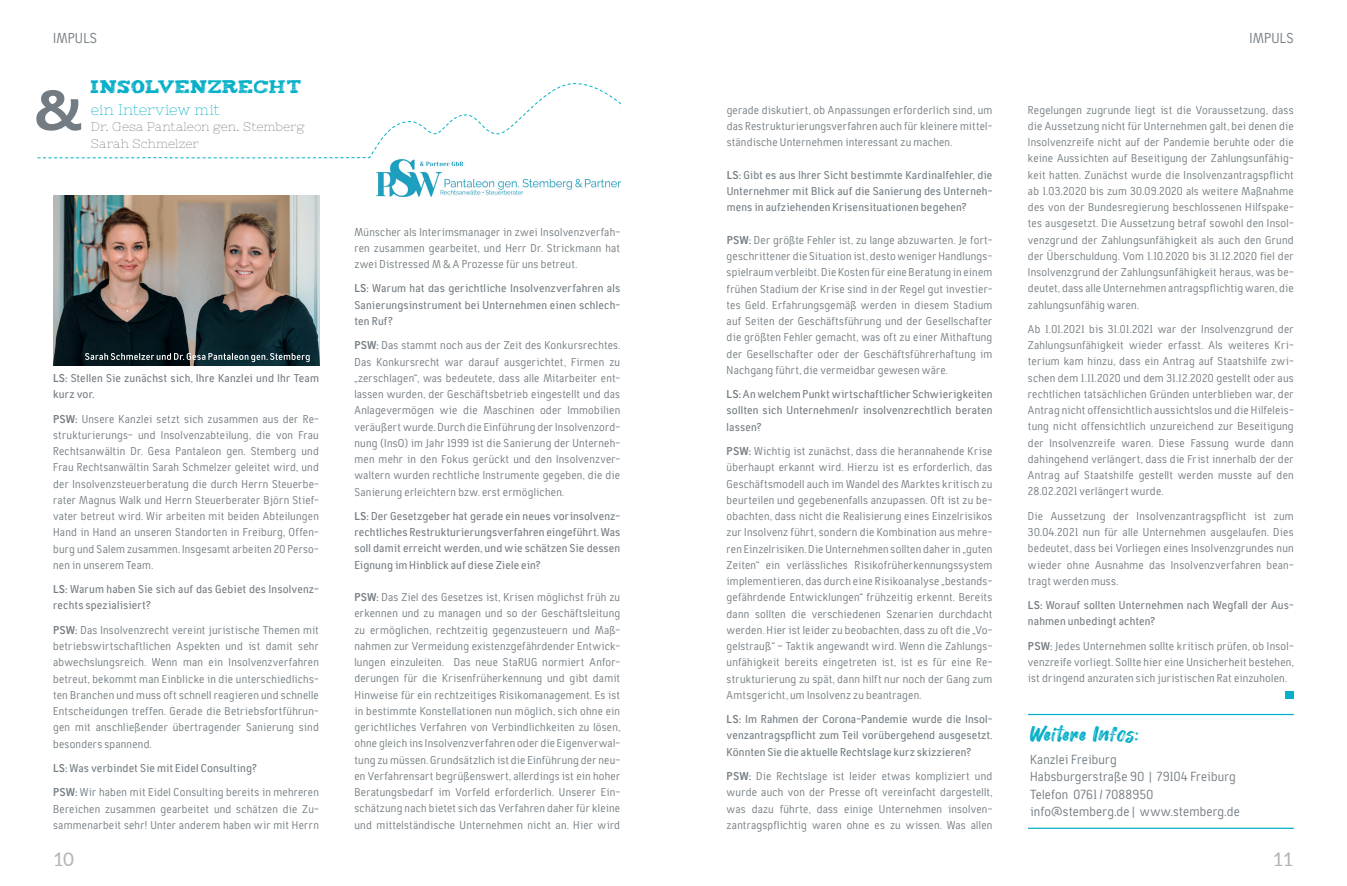
<style>
.page{position:relative;width:1347px;height:886px;background:#fff}
.page>*{position:absolute;margin:0;border:0;box-sizing:border-box;transform-origin:0 0}
.t1{font:700 56.25px "Nirmala UI";color:#737c82}
.t2{font:22.5px "Hey August";letter-spacing:.01em;color:#07b0c8}
.t3{font:18.75px "Lato";color:#b4b4b4}
.t4{font:15px "Nixie One";letter-spacing:-.005em;color:#07b0c8}
.t5{font:15px "Tiza";letter-spacing:.025em;color:#07b0c8}
.t6{font:15px "Tempelhof";letter-spacing:.005em;color:#737c82}
.t7{font:13.75px/17.5px "Tempelhof";color:#737c82}
.t8{font:12.5px/16.2px "Nixie One";letter-spacing:.01em;color:#737c82}
.t9{font:11.88px/16.2px "Tempelhof";letter-spacing:.01em;color:#737c82;text-align:justify}
.t10{font:500 11.88px/16.2px "Tempelhof";letter-spacing:.005em;color:#737c82;text-align:justify}
.s1{font-weight:700}
.s2{font-weight:500}
</style>
<div class="page">
<svg style="left:37px;top:83px;width:583px;height:76px"></svg>
<img style="left:376px;top:160px;width:244px;height:37px">
<img style="left:53px;top:195px;width:266px;height:171px">
<hr style="left:1028px;top:714px;width:265px;height:1px;background:#07b0c8">
<hr style="left:1028px;top:827px;width:265px;height:2px;background:#07b0c8">
<svg style="left:85px;top:353px;width:225px;height:9px;background:#48595e"></svg>
<div style="left:1285px;top:691px;width:8px;height:8px;background:#07b0c8"></div>
<p class="t6" style="left:53px;top:30px;width:46px">IMPULS</p>
<h1 class="t1" style="left:34px;top:64px;width:49px">&amp;</h1>
<p class="t5" style="left:91px;top:74px;width:212px">INSOLVENZRECHT</p>
<p class="t4" style="left:91px;top:101px;width:130px">ein Interview mit</p>
<p class="t8" style="left:91px;top:119px;width:215px">Dr. Gesa Pantaleon gen. Stemberg<br>Sarah Schmelzer</p>
<p class="t10" style="left:53px;top:370px;width:267px"><span class="s1">LS:</span> Stellen Sie zunächst sich, Ihre Kanzlei und Ihr Team kurz vor.</p>
<p class="t9" style="left:53px;top:411px;width:267px"><span class="s1">PSW:</span> Unsere Kanzlei setzt sich zusammen aus der Re&shy;strukturierungs- und Insolvenzabteilung, die von Frau Rechtsanwältin Dr. Gesa Pantaleon gen. Stemberg und Frau Rechtsanwältin Sarah Schmelzer geleitet wird, und der Insolvenzsteuerberatung die durch Herrn Steuerbe&shy;rater Magnus Walk und Herrn Steuerberater Björn Stief&shy;vater betreut wird. Wir arbeiten mit beiden Abteilungen Hand in Hand an unseren Standorten in Freiburg, Offen&shy;burg und Salem zusammen. Insgesamt arbeiten 20 Perso&shy;nen in unserem Team.</p>
<p class="t10" style="left:53px;top:581px;width:267px"><span class="s1">LS:</span> Warum haben Sie sich auf das Gebiet des Insolvenz&shy;rechts spezialisiert?</p>
<p class="t9" style="left:53px;top:622px;width:267px"><span class="s1">PSW:</span> Das Insolvenzrecht vereint juristische Themen mit betriebswirtschaftlichen Aspekten und ist damit sehr abwechslungsreich. Wenn man ein Insolvenzverfahren betreut, bekommt man Einblicke in die unterschiedlichs&shy;ten Branchen und muss oft schnell reagieren und schnelle Entscheidungen treffen. Gerade die Betriebsfortführun&shy;gen mit anschließender übertragender Sanierung sind besonders spannend.</p>
<p class="t9" style="left:53px;top:756px;width:267px;line-height:24.4px"><span class="s1">LS:</span> <span class="s2">Was verbindet Sie mit Eidel Consulting?<br></span><span class="s1">PSW:</span> Wir haben mit Eidel Consulting bereits in mehreren</p>
<p class="t9" style="left:53px;top:800px;width:267px">Bereichen zusammen gearbeitet und schätzen die Zu&shy;sammenarbeit sehr! Unter anderem haben wir mit Herrn</p>
<p class="t9" style="left:354px;top:224px;width:267px">Münscher als Interimsmanager in zwei Insolvenzverfah&shy;ren zusammen gearbeitet, und Herr Dr. Strickmann hat zwei Distressed M &amp; A Prozesse für uns betreut.</p>
<p class="t10" style="left:354px;top:281px;width:267px"><span class="s1">LS:</span> Warum hat das gerichtliche Insolvenzverfahren als Sanierungsinstrument bei Unternehmen einen schlech&shy;ten Ruf?</p>
<p class="t9" style="left:354px;top:337px;width:267px"><span class="s1">PSW:</span> Das stammt noch aus der Zeit des Konkursrechtes.<br>Das Konkursrecht war darauf ausgerichtet, Firmen zu „zerschlagen“, was bedeutete, dass alle Mitarbeiter ent&shy;lassen wurden, der Geschäftsbetrieb eingestellt und das Anlagevermögen wie die Maschinen oder Immobilien veräußert wurde. Durch die Einführung der Insolvenzord&shy;nung (InsO) im Jahr 1999 ist die Sanierung der Unterneh&shy;men mehr in den Fokus gerückt und den Insolvenzver&shy;waltern wurden rechtliche Instrumente gegeben, die die Sanierung erleichtern bzw. erst ermöglichen.</p>
<p class="t10" style="left:354px;top:508px;width:267px"><span class="s1">LS:</span> Der Gesetzgeber hat gerade ein neues vorinsolvenz&shy;rechtliches Restrukturierungsverfahren eingeführt. Was soll damit erreicht werden, und wie schätzen Sie dessen Eignung im Hinblick auf diese Ziele ein?</p>
<p class="t9" style="left:354px;top:589px;width:267px"><span class="s1">PSW:</span> Das Ziel des Gesetzes ist, Krisen möglichst früh zu erkennen und zu managen und so der Geschäftsleitung zu ermöglichen, rechtzeitig gegenzusteuern und Maß&shy;nahmen zur Vermeidung existenzgefährdender Entwick&shy;lungen einzuleiten. Das neue StaRUG normiert Anfor&shy;derungen für die Krisenfrüherkennung und gibt damit Hinweise für ein rechtzeitiges Risikomanagement. Es ist in bestimmte Konstellationen nun möglich, sich ohne ein gerichtliches Verfahren von Verbindlichkeiten zu lösen, ohne gleich ins Insolvenzverfahren oder die Eigenverwal&shy;tung zu müssen. Grundsätzlich ist die Einführung der neu&shy;en Verfahrensart begrüßenswert, allerdings ist ein hoher Beratungsbedarf im Vorfeld erforderlich. Unserer Ein&shy;schätzung nach bietet sich das Verfahren daher für kleine und mittelständische Unternehmen nicht an. Hier wird</p>
<p class="t9" style="left:726px;top:102px;width:267px">gerade diskutiert, ob Anpassungen erforderlich sind, um das Restrukturierungsverfahren auch für kleinere mittel&shy;ständische Unternehmen interessant zu machen.</p>
<p class="t10" style="left:726px;top:167px;width:267px"><span class="s1">LS:</span> Gibt es aus Ihrer Sicht bestimmte Kardinalfehler, die Unternehmer mit Blick auf die Sanierung des Unterneh&shy;mens in aufziehenden Krisensituationen begehen?</p>
<p class="t9" style="left:726px;top:232px;width:267px"><span class="s1">PSW:</span> Der größte Fehler ist, zu lange abzuwarten. Je fort&shy;geschrittener die Situation ist, desto weniger Handlungs&shy;spielraum verbleibt. Die Kosten für eine Beratung in einem frühen Stadium der Krise sind in der Regel gut investier&shy;tes Geld. Erfahrungsgemäß werden in diesem Stadium auf Seiten der Geschäftsführung und der Gesellschafter die größten Fehler gemacht, was oft zu einer Mithaftung der Gesellschafter oder der Geschäftsführerhaftung im Nachgang führt, die vermeidbar gewesen wäre.</p>
<p class="t10" style="left:726px;top:386px;width:267px"><span class="s1">LS:</span> An welchem Punkt wirtschaftlicher Schwierigkeiten sollten sich Unternehmen/r insolvenzrechtlich beraten lassen?</p>
<p class="t9" style="left:726px;top:443px;width:267px"><span class="s1">PSW:</span> Wichtig ist zunächst, dass die herannahende Krise überhaupt erkannt wird. Hierzu ist es erforderlich, das Geschäftsmodell auch im Wandel des Marktes kritisch zu beurteilen und gegebenenfalls anzupassen. Oft ist zu be&shy;obachten, dass nicht die Realisierung eines Einzelrisikos zur Insolvenz führt, sondern die Kombination aus mehre&shy;ren Einzelrisiken. Die Unternehmen sollten daher in „guten Zeiten“ ein verlässliches Risikofrüherkennungssystem implementieren, das durch eine Risikoanalyse „bestands&shy;gefährdende Entwicklungen“ frühzeitig erkennt. Bereits dann sollten die verschiedenen Szenarien durchdacht werden. Hier ist leider zu beobachten, dass zu oft die „Vo&shy;gelstrauß“ – Taktik angewandt wird. Wenn die Zahlungs&shy;unfähigkeit bereits eingetreten ist, ist es für eine Re&shy;strukturierung zu spät, dann hilft nur noch der Gang zum Amtsgericht, um Insolvenz zu beantragen.</p>
<p class="t10" style="left:726px;top:711px;width:267px"><span class="s1">LS:</span> Im Rahmen der Corona-Pandemie wurde die Insol&shy;venzantragspflicht zum Teil vorübergehend ausgesetzt.<br>Könnten Sie die aktuelle Rechtslage kurz skizzieren?</p>
<p class="t9" style="left:726px;top:768px;width:267px"><span class="s1">PSW:</span> Die Rechtslage ist leider etwas kompliziert und wurde auch von der Presse oft vereinfacht dargestellt, was dazu führte, dass einige Unternehmen insolven&shy;zantragspflichtig waren ohne es zu wissen. Was allen</p>
<p class="t6" style="left:1249px;top:30px;width:46px">IMPULS</p>
<p class="t9" style="left:1028px;top:102px;width:267px">Regelungen zugrunde liegt ist die Voraussetzung, dass die Aussetzung nicht für Unternehmen galt, bei denen die Insolvenzreife nicht auf der Pandemie beruhte oder die keine Aussichten auf Beseitigung der Zahlungsunfähig&shy;keit hatten. Zunächst wurde die Insolvenzantragspflicht ab 1.03.2020 bis zum 30.09.2020 als weitere Maßnahme des von der Bundesregierung beschlossenen Hilfspake&shy;tes ausgesetzt. Die Aussetzung betraf sowohl den Insol&shy;venzgrund der Zahlungsunfähigkeit als auch den Grund der Überschuldung. Vom 1.10.2020 bis 31.12.2020 fiel der Insolvenzgrund der Zahlungsunfähigkeit heraus, was be&shy;deutet, dass alle Unternehmen antragspflichtig waren, die zahlungsunfähig waren.</p>
<p class="t9" style="left:1028px;top:321px;width:267px">Ab 1.01.2021 bis 31.01.2021 war der Insolvenzgrund der Zahlungsunfähigkeit wieder erfasst. Als weiteres Kri&shy;terium kam hinzu, dass ein Antrag auf Staatshilfe zwi&shy;schen dem 1.11.2020 und dem 31.12.2020 gestellt oder aus rechtlichen tatsächlichen Gründen unterblieben war, der Antrag nicht offensichtlich aussichtslos und die Hilfeleis&shy;tung nicht offensichtlich unzureichend zur Beseitigung der Insolvenzreife waren. Diese Fassung wurde dann dahingehend verlängert, dass die Frist innerhalb der der Antrag auf Staatshilfe gestellt werden musste auf den 28.02.2021 verlängert wurde.</p>
<p class="t9" style="left:1028px;top:508px;width:267px">Die Aussetzung der Insolvenzantragspflicht ist zum 30.04.2021 nun für alle Unternehmen ausgelaufen. Dies bedeutet, dass bei Vorliegen eines Insolvenzgrundes nun wieder ohne Ausnahme das Insolvenzverfahren bean&shy;tragt werden muss.</p>
<p class="t10" style="left:1028px;top:597px;width:267px"><span class="s1">LS:</span> Worauf sollten Unternehmen nach Wegfall der Aus&shy;nahmen unbedingt achten?</p>
<p class="t9" style="left:1028px;top:638px;width:267px"><span class="s1">PSW:</span> Jedes Unternehmen sollte kritisch prüfen, ob Insol&shy;venzreife vorliegt. Sollte hier eine Unsicherheit bestehen, ist dringend anzuraten sich juristischen Rat einzuholen.</p>
<h2 class="t2" style="left:1030px;top:722px;width:110px">Weitere Infos:</h2>
<p class="t7" style="left:1030px;top:750px;width:211px">Kanzlei Freiburg<br>Habsburgerstraße 90 | 79104 Freiburg<br>Telefon 0761 / 7088950 info@stemberg.de | www.stemberg.de</p>
<h3 class="t3" style="left:53px;top:845px;width:23px">10</h3>
<h3 class="t3" style="left:1272px;top:845px;width:22px">11</h3>
</div>
